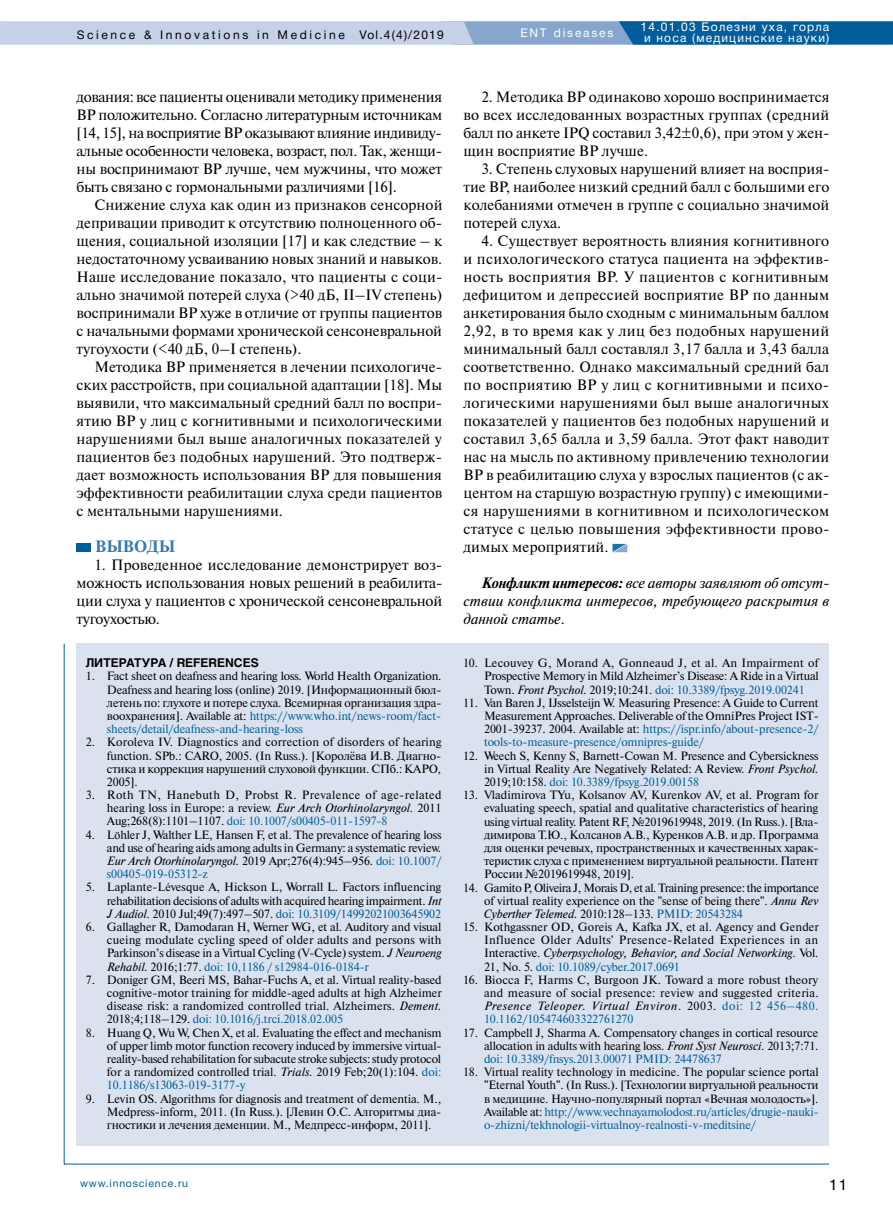
<style>
.page{position:relative;width:893px;height:1225px;background:#fff}
.page>*{position:absolute;margin:0;border:0;box-sizing:border-box;transform-origin:0 0}
.t1{font:700 16.5px "Newton C";color:#3378b0}
.t2{font:15px/18px "Newton C";color:#000;text-align:justify}
.t3{font:italic 15px/18px "Newton C";letter-spacing:.005em;color:#000;text-align:justify}
.t4{font:15px "Helvetica Neue Cyr";color:#000}
.t5{font:12px/13.2px "Newton C";letter-spacing:-.01em;color:#000;text-align:justify}
.t6{font:12px/10.5px "Helvetica Neue Cyr";letter-spacing:.1em;color:#fff}
.t7{font:12px "Helvetica Neue Cyr";letter-spacing:.22em;color:#000}
.t8{font:700 12px "Helios C";color:#000}
.t9{font:12px "Helvetica Neue Cyr";letter-spacing:.15em;color:#fff}
.t10{font:10.5px "Helvetica Neue Cyr";letter-spacing:.075em;color:#005e9d}
.s1{color:#005e9d}
.s2{font-style:italic}
.s3{font-family:"Times New Roman"}
.s4{font-weight:700}
.s5{font-style:normal}
</style>
<div class="page">
<svg style="left:0;top:21px;width:893px;height:24px;background:#81a9cd"></svg>
<svg style="left:63px;top:643px;width:767px;height:521px"></svg>
<div style="left:77px;top:643px;width:752px;height:502px;background:#dbe2ef"></div>
<div style="left:77px;top:544px;width:14px;height:8px;background:#005e9d"></div>
<svg style="left:612px;top:544px;width:15px;height:8px"></svg>
<p class="t7" style="left:77px;top:28px;width:369px">Science &amp; Innovations in Medicine Vol.4(4)/2019</p>
<p class="t9" style="left:520px;top:26px;width:95px">ENT diseases</p>
<p class="t6" style="left:641px;top:22px;width:190px">14.01.03 Болезни уха, горла и носа (медицинские науки)</p>
<p class="t2" style="left:77px;top:88px;width:367px">дования: все пациенты оценивали методику применения ВР положительно. Согласно литературным источникам [14, 15], на восприятие ВР оказывают влияние индивиду&shy;альные особенности человека, возраст, пол. Так, женщи&shy;ны воспринимают ВР лучше, чем мужчины, что может быть связано с гормональными различиями [16].</p>
<p class="t2" style="left:77px;top:196px;width:367px;text-indent:18px">Снижение слуха как один из признаков сенсорной депривации приводит к отсутствию полноценного об&shy;щения, социальной изоляции [17] и как следствие – к недостаточному усваиванию новых знаний и навыков.<br>Наше исследование показало, что пациенты с соци&shy;ально значимой потерей слуха (&gt;40 дБ, II–IV степень) воспринимали ВР хуже в отличие от группы пациентов с начальными формами хронической сенсоневральной тугоухости (&lt;40 дБ, 0–I степень).</p>
<p class="t2" style="left:77px;top:358px;width:367px;text-indent:18px">Методика ВР применяется в лечении психологиче&shy;ских расстройств, при социальной адаптации [18]. Мы выявили, что максимальный средний балл по воспри&shy;ятию ВР у лиц с когнитивными и психологическими нарушениями был выше аналогичных показателей у пациентов без подобных нарушений. Это подтверж&shy;дает возможность использования ВР для повышения эффективности реабилитации слуха среди пациентов с ментальными нарушениями.</p>
<h1 class="t1" style="left:95px;top:537px;width:81px">ВЫВОДЫ</h1>
<p class="t2" style="left:77px;top:556px;width:367px;text-indent:18px">1. Проведенное исследование демонстрирует воз&shy;можность использования новых решений в реабилита&shy;ции слуха у пациентов с хронической сенсоневральной тугоухостью.</p>
<p class="t8" style="left:86px;top:656px;width:175px">ЛИТЕРАТУРА / RЕFERENCES</p>
<p class="t5" style="left:107px;top:669px;width:336px;text-indent:-21px">1. Fact sheet on deafness and hearing loss. World Health Organization.<br>Deafness and hearing loss (online) 2019. [Информационный бюл&shy;летень по: глухоте и потере слуха. Всемирная организация здра&shy;воохранения]. Available at: <span class="s1">https://www.who.int/news-room/fact&shy;sheets/detail/deafness-and-hearing-loss</span></p>
<p class="t5" style="left:107px;top:735px;width:336px;text-indent:-21px">2. Koroleva IV. Diagnostics and correction of disorders of hearing function. SPb.: CARO, 2005. (In Russ.). [Королёва И.В. Диагно&shy;стика и коррекция нарушений слуховой функции. СПб.: КАРО, 2005].</p>
<p class="t5" style="left:107px;top:788px;width:336px;text-indent:-21px">3. Roth TN, Hanebuth D, Probst R. Prevalence of age-related hearing loss in Europe: a review. <span class="s2">Eur Arch Otorhinolaryngol.</span> 2011<br>Aug;268(8):1101–1107. <span class="s1">doi: 10.1007/s00405-011-1597-8</span></p>
<p class="t5" style="left:107px;top:828px;width:336px;text-indent:-21px">4. L<span class="s3">ö</span>hler J, Walther LE, Hansen F, et al. The prevalence of hearing loss and use of hearing aids among adults in Germany: a systematic review.<br><span class="s2">Eur Arch Otorhinolaryngol.</span> 2019 Apr;276(4):945–956. <span class="s1">doi: 10.1007/ s00405-019-05312-z</span></p>
<p class="t5" style="left:107px;top:880px;width:336px;text-indent:-21px">5. Laplante-L<span class="s3">é</span>vesque A, Hickson L, Worrall L. Factors influencing rehabilitation decisions of adults with acquired hearing impairment. <span class="s2">Int J Audiol.</span> 2010 Jul;49(7):497–507. <span class="s1">doi: 10.3109/14992021003645902</span></p>
<p class="t5" style="left:107px;top:920px;width:336px;text-indent:-21px">6. Gallagher R, Damodaran H, Werner WG, et al. Auditory and visual cueing modulate cycling speed of older adults and persons with Parkinson’s disease in a Virtual Cycling (V-Cycle) system. <span class="s2">J Neuroeng Rehabil.</span> 2016;1:77. <span class="s1">doi: 10,1186 / s12984-016-0184-r</span></p>
<p class="t5" style="left:107px;top:973px;width:336px;text-indent:-21px">7. Doniger GM, Beeri MS, Bahar-Fuchs A, et al. Virtual reality-based cognitive-motor training for middle-aged adults at high Alzheimer disease risk: a randomized controlled trial. Alzheimers. <span class="s2">Dement.<br></span>2018;4;118–129. <span class="s1">doi: 10.1016/j.trci.2018.02.005</span></p>
<p class="t5" style="left:107px;top:1026px;width:336px;text-indent:-21px">8. Huang Q, Wu W, Chen X, et al. Evaluating the effect and mechanism of upper limb motor function recovery induced by immersive virtual&shy;reality-based rehabilitation for subacute stroke subjects: study protocol for a randomized controlled trial. <span class="s2">Trials.</span> 2019 Feb;20(1):104. <span class="s1">doi:<br>10.1186/s13063-019-3177-y</span></p>
<p class="t5" style="left:107px;top:1091px;width:336px;text-indent:-21px">9. Levin OS. Algorithms for diagnosis and treatment of dementia. M., Medpress-inform, 2011. (In Russ.). [Левин О.С. Алгоритмы диа&shy;гностики и лечения деменции. М., Mедпресс-информ, 2011].</p>
<p class="t2" style="left:463px;top:88px;width:367px;text-indent:18px">2. Методика ВР одинаково хорошо воспринимается во всех исследованных возрастных группах (средний балл по анкете IPQ составил 3,42±0,6), при этом у жен&shy;щин восприятие ВР лучше.</p>
<p class="t2" style="left:463px;top:160px;width:367px;text-indent:18px">3. Степень слуховых нарушений влияет на восприя&shy;тие ВР, наиболее низкий средний балл с большими его колебаниями отмечен в группе с социально значимой потерей слуха.</p>
<p class="t2" style="left:463px;top:232px;width:367px;text-indent:18px">4. Существует вероятность влияния когнитивного и психологического статуса пациента на эффектив&shy;ность восприятия ВР. У пациентов с когнитивным дефицитом и депрессией восприятие ВР по данным анкетирования было сходным с минимальным баллом 2,92, в то время как у лиц без подобных нарушений минимальный балл составлял 3,17 балла и 3,43 балла соответственно. Однако максимальный средний бал по восприятию ВР у лиц с когнитивными и психо&shy;логическими нарушениями был выше аналогичных показателей у пациентов без подобных нарушений и составил 3,65 балла и 3,59 балла. Этот факт наводит нас на мысль по активному привлечению технологии ВР в реабилитацию слуха у взрослых пациентов (с ак&shy;центом на старшую возрастную группу) с имеющими&shy;ся нарушениями в когнитивном и психологическом статусе с целью повышения эффективности прово&shy;димых мероприятий.</p>
<p class="t3" style="left:463px;top:574px;width:367px;text-indent:18px"><span class="s4">Конфликт интересов:</span> все авторы заявляют об отсут&shy;ствии конфликта интересов, требующего раскрытия в данной статье<span class="s5">.</span></p>
<p class="t5" style="left:484px;top:656px;width:336px;text-indent:-21px">10. Lecouvey G, Morand A, Gonneaud J, et al. An Impairment of Prospective Memory in Mild Alzheimer’s Disease: A Ride in a Virtual Town. <span class="s2">Front Psychol.</span> 2019;10:241. <span class="s1">doi: 10.3389/fpsyg.2019.00241</span></p>
<p class="t5" style="left:484px;top:696px;width:336px;text-indent:-21px">11. Van Baren J, IJsselsteijn W. Measuring Presence: A Guide to Current Measurement Approaches. Deliverable of the OmniPres Project IST-2001-39237. 2004. Available at: <span class="s1">https://ispr.info/about-presence-2/ tools-to-measure-presence/omnipres-guide/</span></p>
<p class="t5" style="left:484px;top:749px;width:336px;text-indent:-21px">12. Weech S, Kenny S, Barnett-Cowan M. Presence and Cybersickness in Virtual Reality Are Negatively Related: A Review. <span class="s2">Front Psychol.<br></span>2019;10:158. <span class="s1">doi: 10.3389/fpsyg.2019.00158</span></p>
<p class="t5" style="left:484px;top:788px;width:336px;text-indent:-21px">13. Vladimirova TYu, Kolsanov AV, Kurenkov AV, et al. Program for evaluating speech, spatial and qualitative characteristics of hearing using virtual reality. Patent RF, №2019619948, 2019. (In Russ.). [Вла&shy;димирова Т.Ю., Колсанов А.В., Куренков А.В. и др. Программа для оценки речевых, пространственных и качественных харак&shy;теристик слуха с применением виртуальной реальности. Патент России №2019619948, 2019].</p>
<p class="t5" style="left:484px;top:881px;width:336px;text-indent:-21px">14. Gamito P, Oliveira J, Morais D, et al. Training presence: the importance of virtual reality experience on the "sense of being there". <span class="s2">Annu Rev Cyberther Telemed.</span> 2010:128–133. <span class="s1">PMID: 20543284</span></p>
<p class="t5" style="left:484px;top:920px;width:336px;text-indent:-21px">15. Kothgassner OD, Goreis A, Kafka JX, et al. Agency and Gender Influence Older Adults' Presence-Related Experiences in an Interactive. <span class="s2">Cyberpsychology, Behavior, and Social Networking.</span> Vol.<br>21, No. 5. <span class="s1">doi: 10.1089/cyber.2017.0691</span></p>
<p class="t5" style="left:484px;top:973px;width:336px;text-indent:-21px">16. Biocca F, Harms C, Burgoon JK. Toward a more robust theory and measure of social presence: review and suggested criteria.<br><span class="s2">Presence Teleoper. Virtual Environ</span>. 2003. <span class="s1">doi: 12 456–480.<br>10.1162/105474603322761270</span></p>
<p class="t5" style="left:484px;top:1026px;width:336px;text-indent:-21px">17. Campbell J, Sharma A. Compensatory changes in cortical resource allocation in adults with hearing loss. <span class="s2">Front Syst Neurosci.</span> 2013;7:71. <span class="s1">doi: 10.3389/fnsys.2013.00071 PMID: 24478637</span></p>
<p class="t5" style="left:484px;top:1065px;width:336px;text-indent:-21px">18. Virtual reality technology in medicine. The popular science portal "Eternal Youth". (In Russ.). [Технологии виртуальной реальности в медицине. Научно-популярный портал «Вечная молодость»].<br>Available at: <span class="s1">http://www.vechnayamolodost.ru/articles/drugie-nauki&shy;o-zhizni/tekhnologii-virtualnoy-realnosti-v-meditsine/</span></p>
<p class="t10" style="left:80px;top:1177px;width:109px">www.innoscience.ru</p>
<p class="t4" style="left:829px;top:1176px;width:19px">11</p>
</div>
